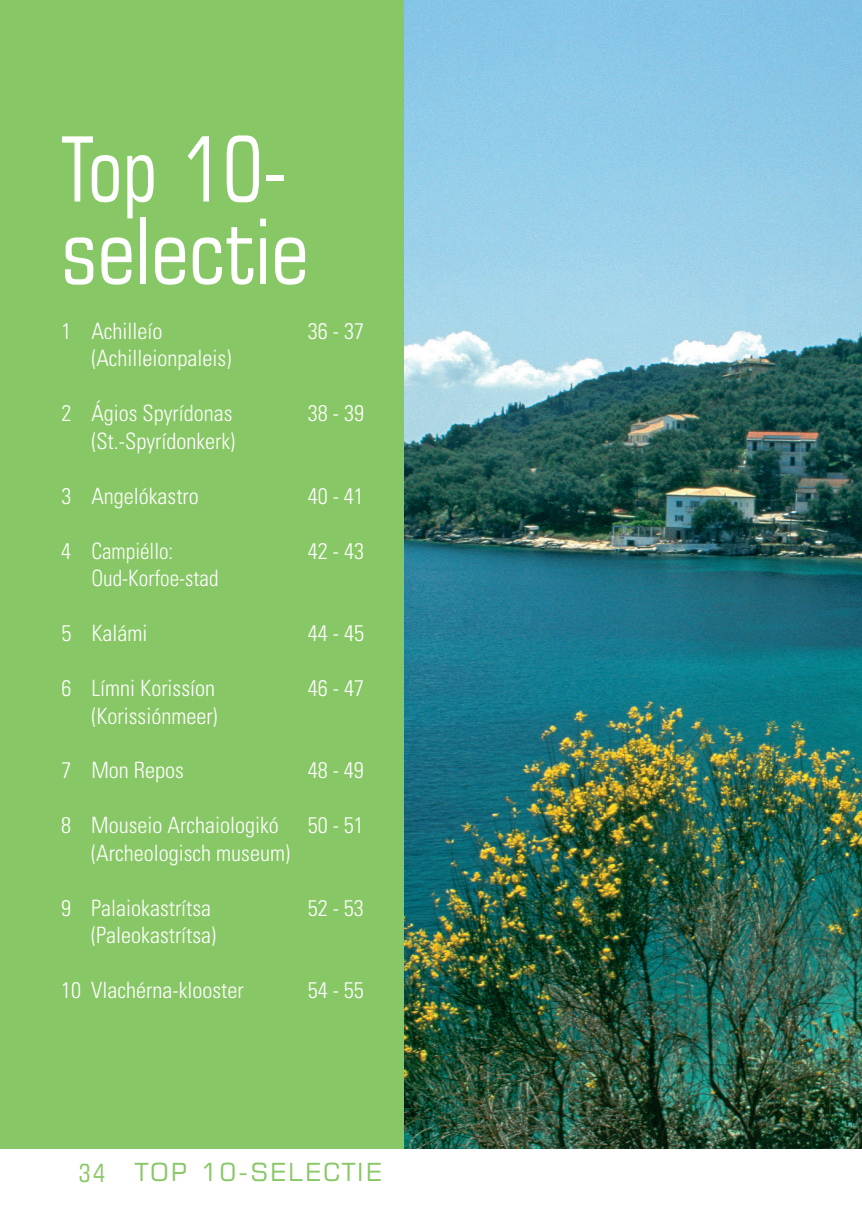
<style>
.page{position:relative;width:862px;height:1225px;background:#fff}
.page>*{position:absolute;margin:0;border:0;box-sizing:border-box;transform-origin:0 0}
.t1{font:condensed 90px/82.2px "Square 721 BT";color:#fff;scale:.9 1}
.t2{font:25px "Square 721 BT";letter-spacing:.08em;color:#87c765}
.t3{font:300 condensed 22.5px "Univers";color:#fff}
.t4{font:300 condensed 22.5px "Univers";color:#fff;scale:.95 1}
.s1{font-stretch:condensed}
</style>
<div class="page">
<div style="left:0;top:0;width:404px;height:1148px;background:#87c765"></div>
<img style="left:404px;top:0;width:458px;height:1148px">
<h1 class="t1" style="left:61px;top:128px;width:276px">Top 10- selectie</h1>
<p class="t3" style="left:61px;top:317px;width:103px">1 Achilleío</p>
<p class="t3" style="left:308px;top:317px;width:58px">36 - 37</p>
<p class="t3" style="left:91px;top:345px;width:141px">(Achilleionpaleis)</p>
<p class="t3" style="left:61px;top:400px;width:173px">2 Ágios Spyrídonas</p>
<p class="t3" style="left:308px;top:400px;width:58px">38 - 39</p>
<p class="t3" style="left:91px;top:427px;width:145px">(St.-Spyrídonkerk)</p>
<p class="t3" style="left:61px;top:482px;width:139px">3 Angelókastro</p>
<p class="t3" style="left:308px;top:482px;width:58px">40 - 41</p>
<p class="t3" style="left:61px;top:537px;width:113px">4 Campiéllo:</p>
<p class="t3" style="left:308px;top:537px;width:58px">42 - 43</p>
<p class="t4" style="left:91px;top:565px;width:135px">Oud-Korfoe-stad</p>
<p class="t3" style="left:61px;top:620px;width:88px">5 Kalámi</p>
<p class="t3" style="left:308px;top:620px;width:58px">44 - 45</p>
<p class="t3" style="left:61px;top:674px;width:155px">6 Límni Korissíon</p>
<p class="t3" style="left:308px;top:674px;width:58px">46 - 47</p>
<p class="t3" style="left:91px;top:702px;width:128px">(Korissiónmeer)</p>
<p class="t3" style="left:61px;top:757px;width:124px">7 Mon Repos</p>
<p class="t3" style="left:308px;top:757px;width:58px">48 - 49</p>
<p class="t3" style="left:61px;top:812px;width:219px">8 Mouseio Archaiologikó</p>
<p class="t3" style="left:308px;top:812px;width:58px">50 - 51</p>
<p class="t3" style="left:91px;top:839px;width:200px">(Archeologisch museum)</p>
<p class="t3" style="left:61px;top:894px;width:151px">9 Palaiokastrítsa</p>
<p class="t3" style="left:308px;top:894px;width:58px">52 - 53</p>
<p class="t3" style="left:91px;top:922px;width:126px">(Paleokastrítsa)</p>
<p class="t3" style="left:61px;top:977px;width:184px">10 Vlachérna-klooster</p>
<p class="t3" style="left:308px;top:977px;width:58px">54 - 55</p>
<p class="t2" style="left:78px;top:1156px;width:305px"><span class="s1">34</span> TOP 10-SELECTIE</p>
</div>
